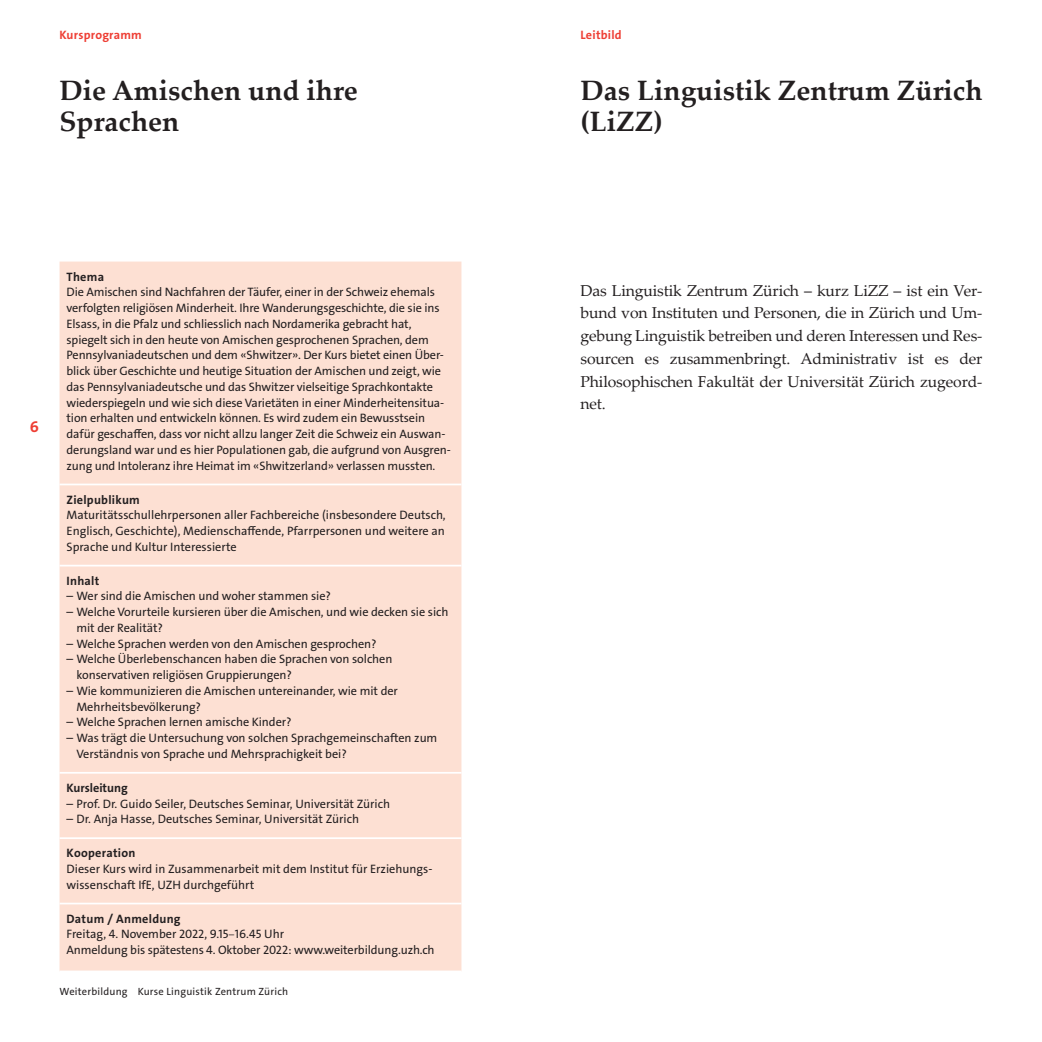
<style>
.page{position:relative;width:1042px;height:1042px;background:#fff}
.page>*{position:absolute;margin:0;border:0;box-sizing:border-box;transform-origin:0 0}
.t1{font:700 28px/31.5px "Palatino Linotype";color:#231f20}
.t2{font:15.75px/22.8px "Palatino Linotype";letter-spacing:-.01em;color:#231f20;text-align:justify}
.t3{font:15.75px "The Sans LP7 Bld";color:#ee3e34}
.t4{font:12.25px/15.8px "The Sans LP5 Plain";letter-spacing:-.01em;color:#231f20}
.t5{font:12.25px "The Sans LP7 Bld";letter-spacing:.02em;color:#231f20}
.t6{font:12.25px "The Sans LP7 Bld";letter-spacing:.02em;color:#ee3e34}
.t7{font:12.25px "The Sans LP7 Bld";color:#231f20}
.t8{font:10.5px "The Sans LP5 Plain";letter-spacing:.02em;color:#231f20}
.s1{font-family:"Garamond BE"}
</style>
<div class="page">
<div style="left:60px;top:261px;width:401px;height:709px;background:#fde0d3"></div>
<hr style="left:60px;top:483px;width:401px;height:2px;background:#fff">
<hr style="left:60px;top:565px;width:401px;height:1px;background:#fff">
<hr style="left:60px;top:772px;width:401px;height:1px;background:#fff">
<hr style="left:60px;top:837px;width:401px;height:2px;background:#fff">
<hr style="left:60px;top:902px;width:401px;height:2px;background:#fff">
<p class="t6" style="left:60px;top:27px;width:84px">Kursprogramm</p>
<h1 class="t1" style="left:60px;top:74px;width:300px">Die Amischen und ihre<br>Sprachen</h1>
<p class="t3" style="left:30px;top:417px;width:11px">6</p>
<p class="t5" style="left:67px;top:268px;width:39px">Thema</p>
<p class="t4" style="left:67px;top:284px;width:386px">Die Amischen sind Nachfahren der Täufer, einer in der Schweiz ehemals verfolgten religiösen Minderheit. Ihre Wanderungsgeschichte, die sie ins Elsass, in die Pfalz und schliesslich nach Nordamerika gebracht hat, spiegelt sich in den heute von Amischen gesprochenen Sprachen, dem Pennsylvaniadeutschen und dem «Shwitzer». Der Kurs bietet einen Über&shy;blick über Geschichte und heutige Situation der Amischen und zeigt, wie das Pennsylvaniadeutsche und das Shwitzer vielseitige Sprachkontakte wiederspiegeln und wie sich diese Varietäten in einer Minderheitensitua&shy;tion erhalten und entwickeln können. Es wird zudem ein Bewusstsein dafür geschaffen, dass vor nicht allzu langer Zeit die Schweiz ein Auswan&shy;derungsland war und es hier Populationen gab, die aufgrund von Ausgren&shy;zung und Intoleranz ihre Heimat im «Shwitzerland» verlassen mussten.</p>
<p class="t5" style="left:67px;top:491px;width:75px">Zielpublikum</p>
<p class="t4" style="left:67px;top:507px;width:381px;text-align:justify">Maturitätsschullehrpersonen aller Fachbereiche (insbesondere Deutsch, Englisch, Geschichte), Medienschaffende, Pfarrpersonen und weitere an Sprache und Kultur Interessierte</p>
<p class="t5" style="left:67px;top:573px;width:34px">Inhalt</p>
<p class="t4" style="left:67px;top:588px;width:266px">– Wer sind die Amischen und woher stammen sie?</p>
<p class="t4" style="left:76px;top:604px;width:373px;text-indent:-10px">– Welche Vorurteile kursieren über die Amischen, und wie decken sie sich mit der Realität?</p>
<p class="t4" style="left:67px;top:636px;width:312px">– Welche Sprachen werden von den Amischen gesprochen?</p>
<p class="t4" style="left:76px;top:651px;width:317px;text-indent:-10px">– Welche Überlebenschancen haben die Sprachen von solchen konservativen religiösen Gruppierungen?</p>
<p class="t4" style="left:76px;top:683px;width:323px;text-indent:-10px">– Wie kommunizieren die Amischen untereinander, wie mit der<br>Mehrheitsbevölkerung?</p>
<p class="t4" style="left:67px;top:714px;width:226px">– Welche Sprachen lernen amische Kinder?</p>
<p class="t4" style="left:76px;top:730px;width:362px;text-indent:-10px">– Was trägt die Untersuchung von solchen Sprachgemeinschaften zum<br>Verständnis von Sprache und Mehrsprachigkeit bei?</p>
<p class="t7" style="left:67px;top:780px;width:63px">Kursleitung</p>
<p class="t4" style="left:67px;top:796px;width:325px">– Prof. Dr. Guido Seiler, Deutsches Seminar, Universität Zürich</p>
<p class="t4" style="left:67px;top:811px;width:294px">– Dr. Anja Hasse, Deutsches Seminar, Universität Zürich</p>
<p class="t5" style="left:67px;top:845px;width:70px">Kooperation</p>
<p class="t4" style="left:67px;top:861px;width:367px">Dieser Kurs wird in Zusammenarbeit mit dem Institut für Erziehungs&shy;wissenschaft IfE, UZH durchgeführt</p>
<p class="t5" style="left:67px;top:910px;width:116px">Datum / Anmeldung</p>
<p class="t4" style="left:67px;top:926px;width:370px">Freitag, 4. November 2022, 9.15<span class="s1">–</span>16.45 Uhr<br>Anmeldung bis spätestens 4. Oktober 2022: www.weiterbildung.uzh.ch</p>
<p class="t8" style="left:60px;top:985px;width:230px">Weiterbildung Kurse Linguistik Zentrum Zürich</p>
<p class="t6" style="left:580px;top:27px;width:43px">Leitbild</p>
<h1 class="t1" style="left:580px;top:74px;width:403px">Das Linguistik Zentrum Zürich (LiZZ)</h1>
<p class="t2" style="left:580px;top:278px;width:403px">Das Linguistik Zentrum Zürich – kurz LiZZ – ist ein Ver&shy;bund von Instituten und Personen, die in Zürich und Um&shy;gebung Linguistik betreiben und deren Interessen und Res&shy;sourcen es zusammenbringt. Administrativ ist es der Philosophischen Fakultät der Universität Zürich zugeord&shy;net.</p>
</div>
